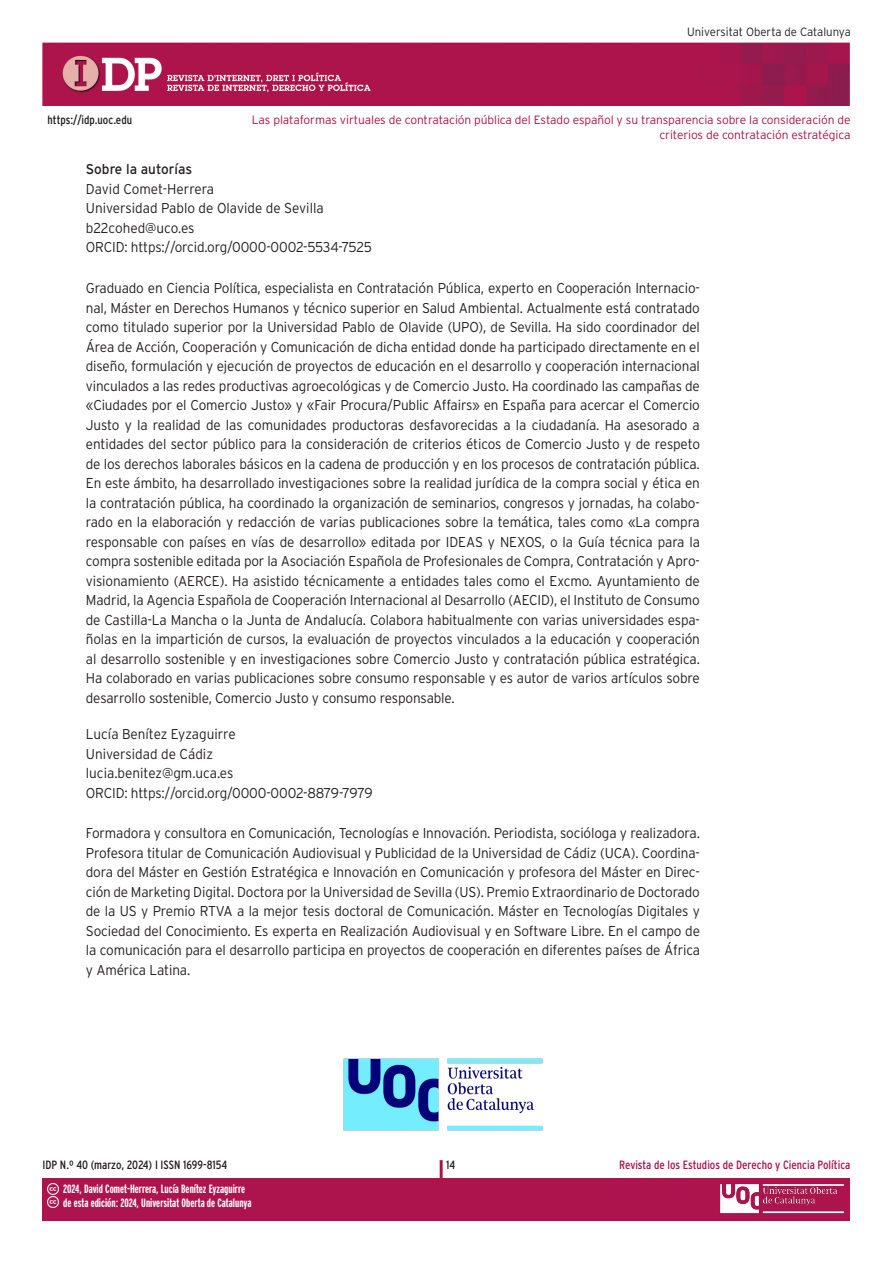
<style>
.page{position:relative;width:893px;height:1263px;background:#fff}
.page>*{position:absolute;margin:0;border:0;box-sizing:border-box;transform-origin:0 0}
._02_texto_base{font:300 14.25px/19.5px "Interstate";letter-spacing:-.01em;color:#231f20;text-align:justify;scale:.95 1}
._02_texto_cita{font:300 14.25px "Interstate";color:#231f20;scale:.95 1}
._02_texto_cita_F{font:300 14.25px "Interstate";letter-spacing:-.01em;color:#231f20;scale:.95 1}
._04_sobre_autor_a{font:14.25px "Interstate";color:#231f20;scale:.95 1}
.t1{font:300 12px/14.4px "Interstate";letter-spacing:-.01em;color:#ad134c;text-align:right}
.t2{font:700 extra-condensed 12px/14.4px "Interstate";color:#fff}
.t3{font:condensed 12px "Interstate";color:#231f20}
.t4{font:condensed 12px "Interstate";color:#ad134c}
.t5{font:300 12px "Interstate";color:#231f20;scale:.95 1}
</style>
<div class="page">
<img style="left:43px;top:43px;width:807px;height:63px">
<div style="left:43px;top:1178px;width:807px;height:42px;background:#ad134c"></div>
<hr style="left:440px;top:1160px;width:3px;height:44px;background:#ad134c">
<img style="left:720px;top:1184px;width:124px;height:30px">
<svg style="left:47px;top:1183px;width:11px;height:25px"></svg>
<img style="left:343px;top:1058px;width:200px;height:73px">
<p class="t3" style="left:48px;top:113px;width:86px">https://idp.uoc.edu</p>
<p class="t5" style="left:687px;top:25px;width:174px">Universitat Oberta de Catalunya</p>
<p class="t1" style="left:252px;top:113px;width:600px">Las plataformas virtuales de contratación pública del Estado español y su transparencia sobre la consideración de criterios de contratación estratégica</p>
<p class="_04_sobre_autor_a" style="left:86px;top:161px;width:114px">Sobre la autorías</p>
<p class="_02_texto_cita" style="left:86px;top:181px;width:136px">David Comet-Herrera</p>
<p class="_02_texto_cita" style="left:86px;top:200px;width:252px">Universidad Pablo de Olavide de Sevilla</p>
<p class="_02_texto_cita" style="left:86px;top:220px;width:116px">b22cohed@uco.es</p>
<p class="_02_texto_cita_F" style="left:86px;top:239px;width:303px">ORCID: https://orcid.org/0000-0002-5534-7525</p>
<p class="_02_texto_base" style="left:86px;top:278px;width:648px">Graduado en Ciencia Política, especialista en Contratación Pública, experto en Cooperación Internacio&shy;nal, Máster en Derechos Humanos y técnico superior en Salud Ambiental. Actualmente está contratado como titulado superior por la Universidad Pablo de Olavide (UPO), de Sevilla. Ha sido coordinador del Área de Acción, Cooperación y Comunicación de dicha entidad donde ha participado directamente en el diseño, formulación y ejecución de proyectos de educación en el desarrollo y cooperación internacional vinculados a las redes productivas agroecológicas y de Comercio Justo. Ha coordinado las campañas de «Ciudades por el Comercio Justo» y «Fair Procura/Public Affairs» en España para acercar el Comercio Justo y la realidad de las comunidades productoras desfavorecidas a la ciudadanía. Ha asesorado a entidades del sector público para la consideración de criterios éticos de Comercio Justo y de respeto de los derechos laborales básicos en la cadena de producción y en los procesos de contratación pública.<br>En este ámbito, ha desarrollado investigaciones sobre la realidad jurídica de la compra social y ética en la contratación pública, ha coordinado la organización de seminarios, congresos y jornadas, ha colabo&shy;rado en la elaboración y redacción de varias publicaciones sobre la temática, tales como «La compra responsable con países en vías de desarrollo» editada por IDEAS y NEXOS, o la Guía técnica para la compra sostenible editada por la Asociación Española de Profesionales de Compra, Contratación y Apro&shy;visionamiento (AERCE). Ha asistido técnicamente a entidades tales como el Excmo. Ayuntamiento de Madrid, la Agencia Española de Cooperación Internacional al Desarrollo (AECID), el Instituto de Consumo de Castilla-La Mancha o la Junta de Andalucía. Colabora habitualmente con varias universidades espa&shy;ñolas en la impartición de cursos, la evaluación de proyectos vinculados a la educación y cooperación al desarrollo sostenible y en investigaciones sobre Comercio Justo y contratación pública estratégica.<br>Ha colaborado en varias publicaciones sobre consumo responsable y es autor de varios artículos sobre desarrollo sostenible, Comercio Justo y consumo responsable.</p>
<p class="_02_texto_cita" style="left:86px;top:726px;width:159px">Lucía Benítez Eyzaguirre</p>
<p class="_02_texto_cita" style="left:86px;top:745px;width:135px">Universidad de Cádiz</p>
<p class="_02_texto_cita" style="left:86px;top:765px;width:157px">lucia.benitez@gm.uca.es</p>
<p class="_02_texto_cita_F" style="left:86px;top:784px;width:303px">ORCID: https://orcid.org/0000-0002-8879-7979</p>
<p class="_02_texto_base" style="left:86px;top:823px;width:648px">Formadora y consultora en Comunicación, Tecnologías e Innovación. Periodista, socióloga y realizadora.<br>Profesora titular de Comunicación Audiovisual y Publicidad de la Universidad de Cádiz (UCA). Coordina&shy;dora del Máster en Gestión Estratégica e Innovación en Comunicación y profesora del Máster en Direc&shy;ción de Marketing Digital. Doctora por la Universidad de Sevilla (US). Premio Extraordinario de Doctorado de la US y Premio RTVA a la mejor tesis doctoral de Comunicación. Máster en Tecnologías Digitales y Sociedad del Conocimiento. Es experta en Realización Audiovisual y en Software Libre. En el campo de la comunicación para el desarrollo participa en proyectos de cooperación en diferentes países de África y América Latina.</p>
<p class="t3" style="left:43px;top:1158px;width:186px">IDP N.º 40 (marzo, 2024) I ISSN 1699-8154</p>
<p class="t3" style="left:446px;top:1158px;width:10px">14</p>
<p class="t4" style="left:619px;top:1158px;width:233px">Revista de los Estudios de Derecho y Ciencia Política</p>
<p class="t2" style="left:63px;top:1181px;width:190px">2024, David Comet-Herrera, Lucía Benítez Eyzaguirre de esta edición: 2024, Universitat Oberta de Catalunya</p>
</div>
